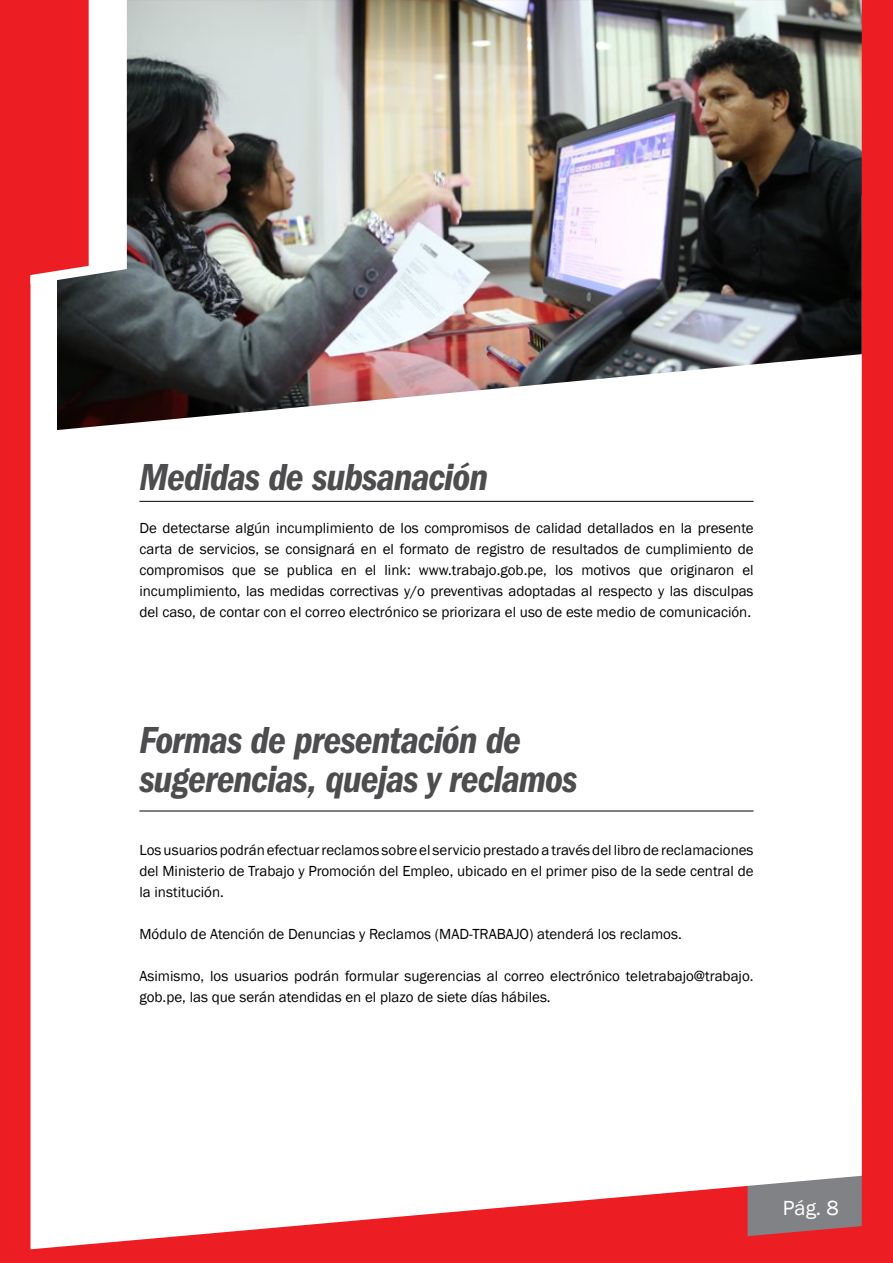
<style>
.page{position:relative;width:893px;height:1263px;background:#ed1d24}
.page>*{position:absolute;margin:0;border:0;box-sizing:border-box;transform-origin:0 0}
.t1{font:39px/39px "ITC Franklin Gothic Std Dm Cd It";letter-spacing:-.025em;color:#4d4d4f}
.t2{font:21px "Franklin Gothic";color:#fff}
.t3{font:15px/21px "Franklin Gothic";color:#000;text-align:justify}
</style>
<div class="page">
<div style="left:31px;top:284px;width:831px;height:965px;background:#fff"></div>
<hr style="left:139px;top:501px;width:615px;height:1px;background:#000">
<hr style="left:139px;top:811px;width:615px;height:1px;background:#000">
<img style="left:57px;top:0;width:805px;height:430px">
<svg style="left:30px;top:0;width:97px;height:284px"></svg>
<h1 class="t1" style="left:139px;top:457px;width:350px">Medidas de subsanación</h1>
<p class="t3" style="left:139px;top:517px;width:616px">De detectarse algún incumplimiento de los compromisos de calidad detallados en la presente carta de servicios, se consignará en el formato de registro de resultados de cumplimiento de compromisos que se publica en el link: www.trabajo.gob.pe, los motivos que originaron el incumplimiento, las medidas correctivas y/o preventivas adoptadas al respecto y las disculpas del caso, de contar con el correo electrónico se priorizara el uso de este medio de comunicación.</p>
<h1 class="t1" style="left:139px;top:720px;width:440px">Formas de presentación de sugerencias, quejas y reclamos</h1>
<p class="t3" style="left:139px;top:840px;width:616px">Los usuarios podrán efectuar reclamos sobre el servicio prestado a través del libro de reclamaciones del Ministerio de Trabajo y Promoción del Empleo, ubicado en el primer piso de la sede central de la institución.</p>
<p class="t3" style="left:139px;top:924px;width:544px">Módulo de Atención de Denuncias y Reclamos (MAD-TRABAJO) atenderá los reclamos.</p>
<p class="t3" style="left:139px;top:966px;width:616px">Asimismo, los usuarios podrán formular sugerencias al correo electrónico teletrabajo@trabajo. gob.pe, las que serán atendidas en el plazo de siete días hábiles.</p>
<h2 class="t2" style="left:783px;top:1195px;width:57px">Pág. 8</h2>
</div>
